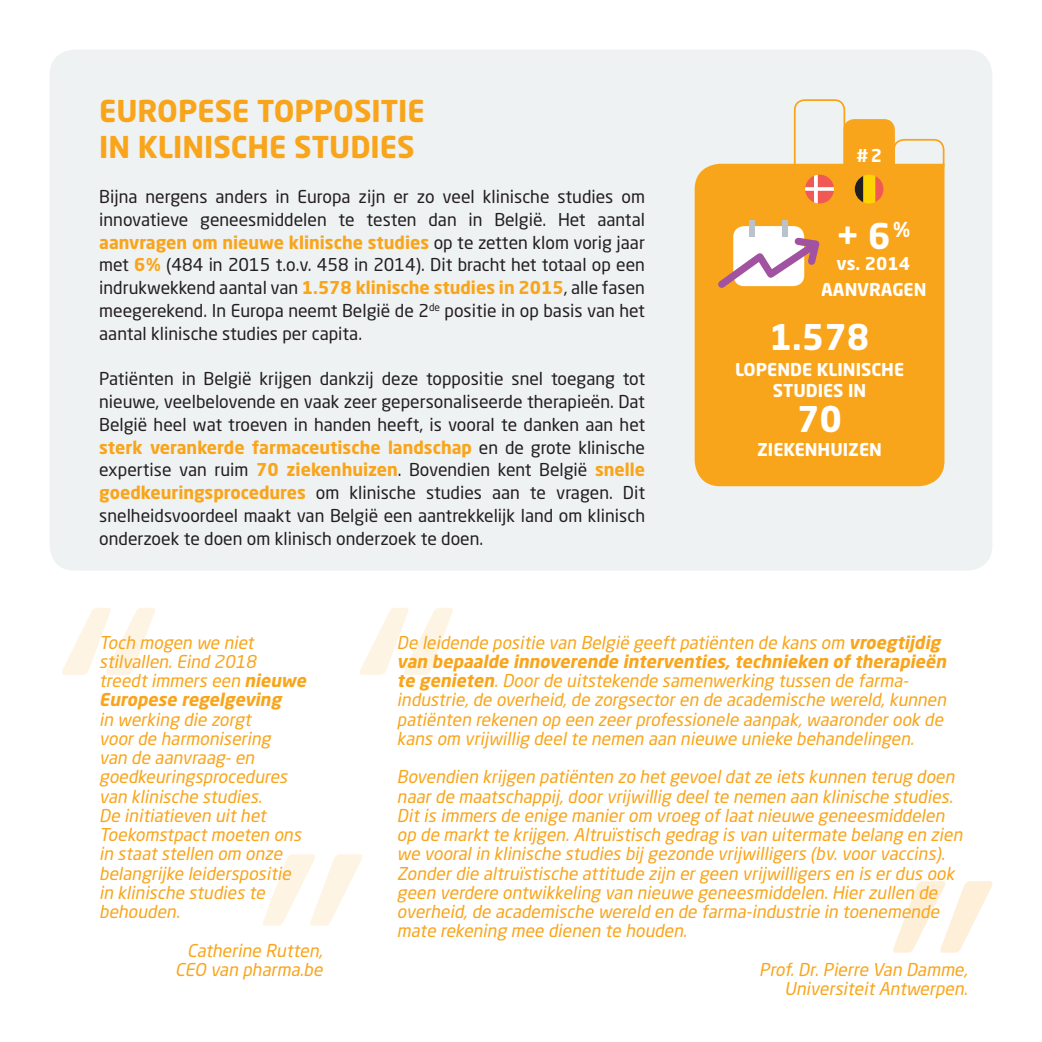
<style>
.page{position:relative;width:1042px;height:1042px;background:#fff}
.page>*{position:absolute;margin:0;border:0;box-sizing:border-box;transform-origin:0 0}
.t1{font:700 35px "Neo Sans Std";color:#fff}
.t2{font:700 29.75px/35.7px "Neo Sans Std";color:#f9a51b}
.t3{font:italic 17.5px/19.2px "Neo Sans Std";color:#f9a51b}
.t4{font:17.5px/22.8px "Neo Sans Std";color:#231f20;text-align:justify}
.t5{font:700 17.5px/21px "Neo Sans Std";color:#fff;text-align:center}
.s1{font-weight:700;color:#f9a51b}
.s2{font-weight:700}
</style>
<div class="page">
<div style="left:50px;top:50px;width:942px;height:520px;background:#eff2f3;border-radius:25px"></div>
<svg style="left:360px;top:608px;width:93px;height:67px"></svg>
<svg style="left:893px;top:881px;width:99px;height:71px"></svg>
<svg style="left:62px;top:608px;width:93px;height:67px"></svg>
<svg style="left:263px;top:854px;width:99px;height:72px"></svg>
<div style="left:694px;top:163px;width:251px;height:324px;background:#f9a51b"></div>
<svg style="left:711px;top:221px;width:114px;height:73px"></svg>
<div style="left:794px;top:99px;width:51px;height:76px;border:2px solid #f9a51b;border-radius:10px"></div>
<div style="left:893px;top:139px;width:51px;height:36px;border:2px solid #f9a51b;border-radius:10px"></div>
<div style="left:844px;top:120px;width:50px;height:54px;background:#f9a51b;border-radius:10px"></div>
<div style="left:843px;top:119px;width:52px;height:56px;border:2px solid #f9a51b;border-radius:10px"></div>
<div style="left:855px;top:175px;width:28px;height:28px;background:#fed304;border-radius:50%"></div>
<svg style="left:855px;top:176px;width:8px;height:26px"></svg>
<svg style="left:875px;top:176px;width:8px;height:26px"></svg>
<svg style="left:805px;top:175px;width:29px;height:28px"></svg>
<h2 class="t2" style="left:99px;top:92px;width:327px">EUROPESE TOPPOSITIE<br>IN KLINISCHE STUDIES</h2>
<p class="t4" style="left:99px;top:185px;width:547px">Bijna nergens anders in Europa zijn er zo veel klinische studies om innovatieve geneesmiddelen te testen dan in België. Het aantal <span class="s1">aanvragen om nieuwe klinische studies</span> op te zetten klom vorig jaar met <span class="s1">6%</span> (484 in 2015 t.o.v. 458 in 2014). Dit bracht het totaal op een indrukwekkend aantal van <span class="s1">1.578 klinische studies in 2015</span>, alle fasen meegerekend. In Europa neemt België de 2<sup>de</sup> positie in op basis van het aantal klinische studies per capita.</p>
<p class="t4" style="left:99px;top:367px;width:547px">Patiënten in België krijgen dankzij deze toppositie snel toegang tot nieuwe, veelbelovende en vaak zeer gepersonaliseerde therapieën. Dat België heel wat troeven in handen heeft, is vooral te danken aan het <span class="s1">sterk verankerde farmaceutische landschap</span> en de grote klinische expertise van ruim <span class="s1">70 ziekenhuizen</span>. Bovendien kent België <span class="s1">snelle goedkeuringsprocedures</span> om klinische studies aan te vragen. Dit snelheidsvoordeel maakt van België een aantrekkelijk land om klinisch onderzoek te doen om klinisch onderzoek te doen.</p>
<p class="t5" style="left:856px;top:145px;width:27px">#2</p>
<h1 class="t1" style="left:836px;top:213px;width:75px">+ 6<sup>%</sup></h1>
<p class="t5" style="left:836px;top:252px;width:75px">vs. 2014</p>
<p class="t5" style="left:821px;top:278px;width:107px">AANVRAGEN</p>
<h1 class="t1" style="left:769px;top:315px;width:101px">1.578</h1>
<p class="t5" style="left:735px;top:359px;width:171px">LOPENDE KLINISCHE<br>STUDIES IN</p>
<h1 class="t1" style="left:797px;top:397px;width:47px">70</h1>
<p class="t5" style="left:757px;top:438px;width:126px">ZIEKENHUIZEN</p>
<p class="t3" style="left:99px;top:632px;width:212px">Toch mogen we niet stilvallen.Eind 2018 treedtimmers een <span class="s2">nieuwe<br>Europese regelgeving</span></p>
<p class="t3" style="left:99px;top:709px;width:207px">in werking die zorgt voorde harmonisering van de aanvraag-en goedkeuringsprocedures van klinische studies.<br>De initiatieven uithet<br>Toekomstpactmoeten ons in staatstellen om onze belangrijke leiderspositie in klinische studies te behouden.</p>
<p class="t3" style="left:175px;top:940px;width:152px;text-align:right">Catherine Rutten,<br>CEO van pharma.be</p>
<p class="t3" style="left:397px;top:632px;width:554px">De leidende positie van België geeftpatiënten de kans om <span class="s2">vroegtijdig van bepaalde innoverende interventies,technieken of therapieën te genieten</span>.Doorde uitstekende samenwerking tussen de farma&shy;industrie,de overheid,de zorgsectoren de academische wereld,kunnen patiënten rekenen op een zeerprofessionele aanpak,waaronderook de kans om vrijwillig deelte nemen aan nieuwe unieke behandelingen.</p>
<p class="t3" style="left:397px;top:767px;width:571px">Bovendien krijgen patiënten zo hetgevoeldatze iets kunnen terug doen naarde maatschappij,doorvrijwillig deelte nemen aan klinische studies.<br>Ditis immers de enige manierom vroeg oflaatnieuwe geneesmiddelen op de marktte krijgen.Altruïstisch gedrag is van uitermate belang en zien we vooralin klinische studies bij gezonde vrijwilligers (bv.voorvaccins).<br>Zonderdie altruïstische attitude zijn ergeen vrijwilligers en is erdus ook geen verdere ontwikkeling van nieuwe geneesmiddelen.Hierzullen de overheid,de academische wereld en de farma-industrie in toenemende mate rekening mee dienen te houden.</p>
<p class="t3" style="left:759px;top:959px;width:213px;text-align:right">Prof.Dr.Pierre Van Damme,<br>UniversiteitAntwerpen.</p>
</div>
